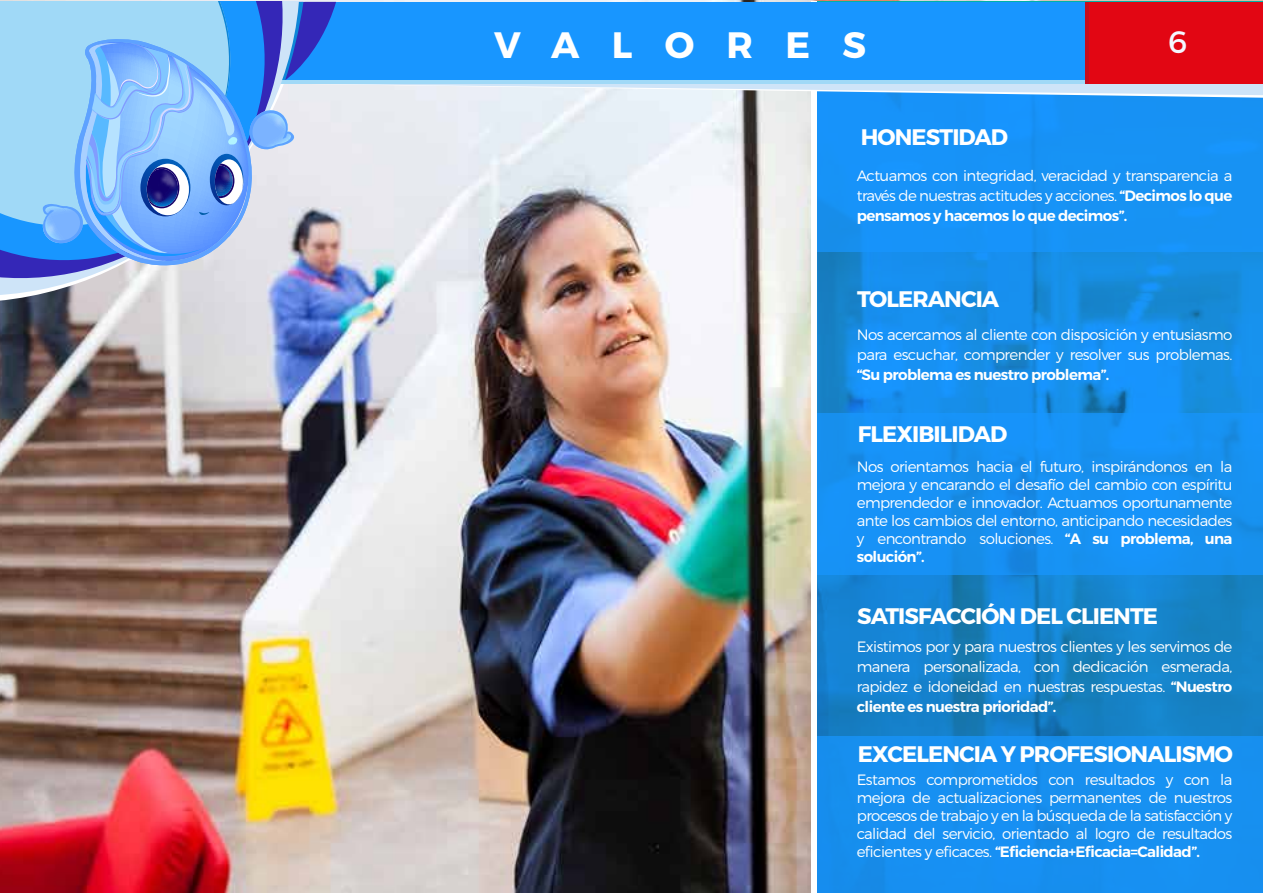
<style>
.page{position:relative;width:1263px;height:893px;background:#fff}
.page>*{position:absolute;margin:0;border:0;box-sizing:border-box;transform-origin:0 0}
.t1{font:700 36.75px "Montserrat";letter-spacing:.88em;color:#fff}
.t2{font:30.9px "Montserrat";color:#f4f7ff}
.t3{font:700 22.5px "Montserrat";letter-spacing:-.04em;color:#fff}
.t4{font:300 15px/18px "Montserrat";letter-spacing:-.04em;color:#fff;text-align:justify}
.t5{font:600 15px "Montserrat";letter-spacing:-.04em;color:#fff}
.s1{font-weight:600}
</style>
<div class="page">
<img style="left:0;top:0;width:1263px;height:893px">
<svg style="left:817px;top:252px;width:446px;height:484px"></svg>
<svg style="left:817px;top:413px;width:446px;height:162px;fill:#1792f5"></svg>
<div style="left:815px;top:736px;width:448px;height:157px;background:#1790f1"></div>
<div style="left:815px;top:90px;width:448px;height:162px;background:#1792f5"></div>
<div style="left:811px;top:1px;width:6px;height:892px;background:#fff"></div>
<img style="left:0;top:98px;width:340px;height:238px">
<svg style="left:336px;top:95px;width:927px;height:3px"></svg>
<svg style="left:336px;top:84px;width:927px;height:11px;fill:#cee4f8"></svg>
<div style="left:247px;top:2px;width:1016px;height:82px;background:#1896ff"></div>
<div style="left:1085px;top:2px;width:178px;height:82px;background:#e20613"></div>
<hr style="left:1085px;top:2px;width:3px;height:82px;background:#c60c1e">
<hr style="left:247px;top:80px;width:838px;height:4px;background:#a0d9f7">
<svg style="left:0;top:276px;width:332px;height:51px"></svg>
<svg style="left:0;top:276px;width:308px;height:28px"></svg>
<svg style="left:0;top:2px;width:336px;height:274px"></svg>
<img style="left:0;top:170px;width:110px;height:117px">
<h1 class="t1" style="left:494px;top:22px;width:374px">VALORES</h1>
<h2 class="t2" style="left:1168px;top:23px;width:21px">6</h2>
<h3 class="t3" style="left:861px;top:123px;width:149px">HONESTIDAD</h3>
<p class="t4" style="left:857px;top:165px;width:377px;line-height:20px">Actuamos con integridad, veracidad y transparencia a través de nuestras actitudes y acciones. <span class="s1">“Decimos lo que pensamos y hacemos lo que decimos”.</span></p>
<h3 class="t3" style="left:857px;top:285px;width:144px">TOLERANCIA</h3>
<p class="t4" style="left:857px;top:324px;width:377px;line-height:20px">Nos acercamos al cliente con disposición y entusiasmo para escuchar, comprender y resolver sus problemas.</p>
<p class="t5" style="left:857px;top:365px;width:254px">“Su problema es nuestro problema”.</p>
<h3 class="t3" style="left:858px;top:420px;width:151px">FLEXIBILIDAD</h3>
<p class="t4" style="left:857px;top:457px;width:377px">Nos orientamos hacia el futuro, inspirándonos en la mejora y encarando el desafío del cambio con espíritu emprendedor e innovador. Actuamos oportunamente ante los cambios del entorno, anticipando necesidades y encontrando soluciones. <span class="s1">“A su problema, una solución”.</span></p>
<h3 class="t3" style="left:857px;top:602px;width:302px">SATISFACCIÓN DEL CLIENTE</h3>
<p class="t4" style="left:857px;top:636px;width:377px;line-height:20px">Existimos por y para nuestros clientes y les servimos de manera personalizada, con dedicación esmerada, rapidez e idoneidad en nuestras respuestas. <span class="s1">“Nuestro cliente es nuestra prioridad”.</span></p>
<h3 class="t3" style="left:858px;top:740px;width:377px">EXCELENCIA Y PROFESIONALISMO</h3>
<p class="t4" style="left:857px;top:771px;width:377px">Estamos comprometidos con resultados y con la mejora de actualizaciones permanentes de nuestros procesos de trabajo y en la búsqueda de la satisfacción y calidad del servicio, orientado al logro de resultados eficientes y eficaces. <span class="s1">“Eficiencia+Eficacia=Calidad”.</span></p>
</div>
